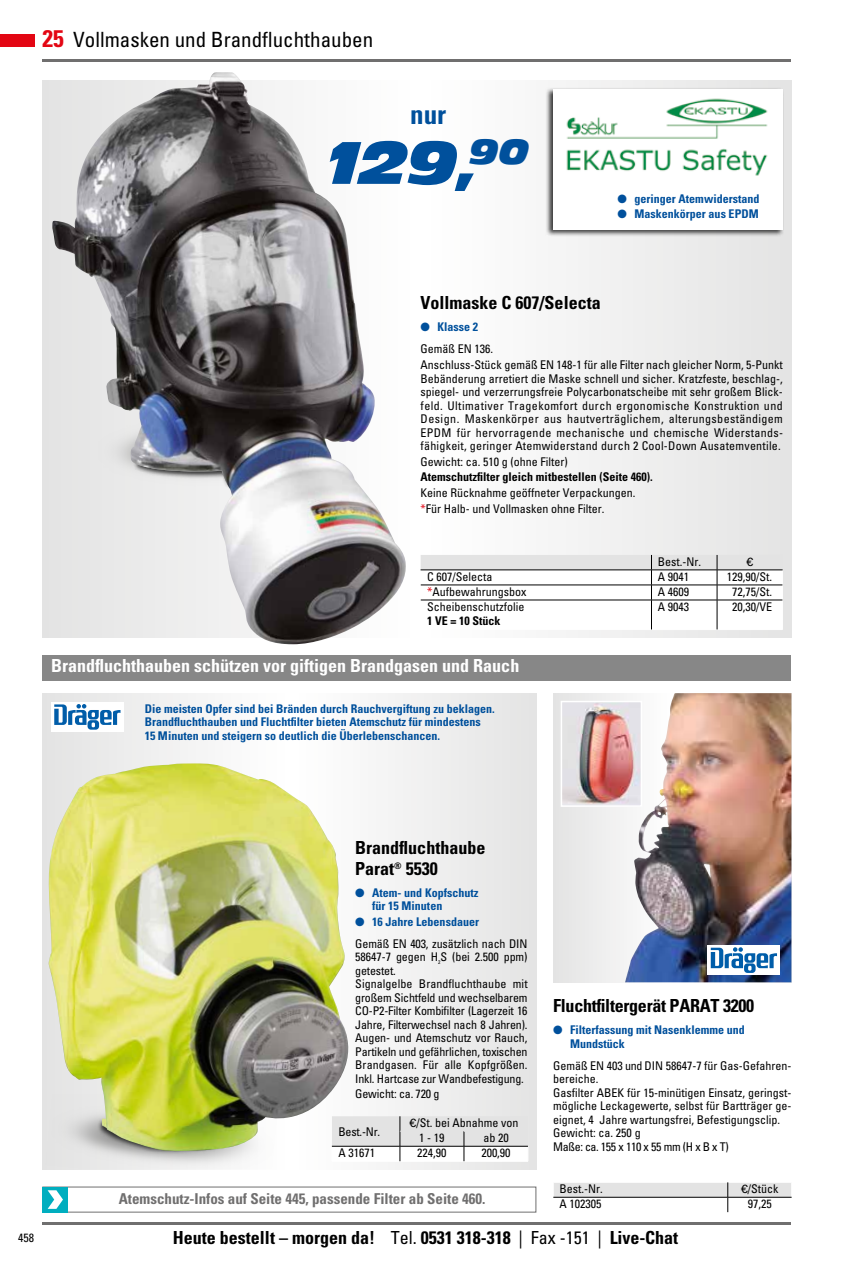
<style>
.page{position:relative;width:851px;height:1263px;background:#fff}
.page>*{position:absolute;margin:0;border:0;box-sizing:border-box;transform-origin:0 0}
.t1{font:italic 58.5px "Antique Olive Std Nord";color:#00509c}
.t2{font:700 condensed 27px "Univers LT Std";color:#00509c}
.t3{font:condensed 21px "Univers LT Std";color:#000}
.t4{font:700 condensed 18px/21px "Univers LT Std";color:#000}
.t5{font:700 condensed 18px "Univers LT Std";color:#fff}
.t6{font:700 condensed 15px "Univers LT Std";color:#706f6f}
.t7{font:condensed 12px/13.5px "Univers LT Std";color:#000}
.t8{font:700 condensed 12px/13.5px "Univers LT Std";color:#00509c}
.t9{font:700 condensed 12px "Univers LT Std";color:#000}
.t10{font:12px "Univers LT Std";color:#000}
.t11{font:condensed 5.25px "Univers LT Std";color:#000}
.s1{font-weight:700;font-size:24px;color:#e30613}
.s2{color:#00509c}
.s3{font-weight:700;color:#00509c}
.s4{color:#e30613}
.s5{font-stretch:normal}
.s6{font-weight:400}
</style>
<div class="page">
<hr style="left:43px;top:1222px;width:748px;height:3px;background:#706f6f">
<hr style="left:43px;top:60px;width:748px;height:2px;background:#706f6f">
<div style="left:0;top:34px;width:34px;height:13px;background:#e30613"></div>
<svg style="left:43px;top:81px;width:748px;height:557px"></svg>
<div style="left:43px;top:693px;width:493px;height:476px;background:#f0f0f0"></div>
<div style="left:553px;top:693px;width:238px;height:289px;background:#ebebeb"></div>
<div style="left:43px;top:655px;width:748px;height:25px;background:#878787"></div>
<svg style="left:553px;top:1182px;width:239px;height:30px"></svg>
<hr style="left:727px;top:1197px;width:64px;height:1px;background:#000">
<img style="left:625px;top:693px;width:166px;height:289px">
<div style="left:707px;top:945px;width:72px;height:30px;background:#fff"></div>
<svg style="left:710px;top:947px;width:66px;height:26px"></svg>
<img style="left:563px;top:704px;width:76px;height:100px">
<div style="left:560px;top:701px;width:82px;height:106px;border:2px solid #fff"></div>
<img style="left:45px;top:1094px;width:232px;height:75px">
<div style="left:51px;top:702px;width:72px;height:29px;background:#fff"></div>
<svg style="left:54px;top:704px;width:66px;height:26px"></svg>
<div style="left:545px;top:88px;width:239px;height:149px;background:#000;opacity:.75"></div>
<div style="left:553px;top:89px;width:229px;height:141px;background:#fff"></div>
<img style="left:566px;top:98px;width:202px;height:78px">
<hr style="left:420px;top:629px;width:231px;height:1px;background:#fff">
<hr style="left:651px;top:629px;width:66px;height:1px;background:#fff">
<hr style="left:717px;top:629px;width:65px;height:1px;background:#fff">
<svg style="left:420px;top:555px;width:363px;height:74px"></svg>
<hr style="left:717px;top:600px;width:65px;height:1px;background:#000">
<img style="left:52px;top:72px;width:355px;height:572px">
<div style="left:97px;top:1118px;width:151px;height:36px;background:#000;opacity:.75"></div>
<img style="left:48px;top:763px;width:301px;height:389px">
<hr style="left:332px;top:1161px;width:68px;height:1px;background:#fff">
<hr style="left:400px;top:1161px;width:64px;height:1px;background:#fff">
<hr style="left:464px;top:1161px;width:64px;height:1px;background:#fff">
<svg style="left:331px;top:1116px;width:197px;height:45px"></svg>
<hr style="left:464px;top:1146px;width:64px;height:1px;background:#000">
<div style="left:43px;top:1187px;width:25px;height:25px;background:#00aebf"></div>
<svg style="left:48px;top:1190px;width:15px;height:19px"></svg>
<h3 class="t3" style="left:43px;top:26px;width:332px"><span class="s1">25</span> Vollmasken und Brandfluchthauben</h3>
<h2 class="t2" style="left:410px;top:98px;width:37px">nur</h2>
<h1 class="t1" style="left:327px;top:125px;width:204px">129,<sup>90</sup></h1>
<p class="t8" style="left:617px;top:192px;width:143px">● geringer Atemwiderstand</p>
<p class="t8" style="left:617px;top:207px;width:142px">● Maskenkörper aus EPDM</p>
<h3 class="t4" style="left:420px;top:292px;width:181px">Vollmaske C 607/Selecta</h3>
<p class="t7" style="left:420px;top:316px;width:74px;line-height:22px"><span class="s2">●</span> <span class="s3">Klasse 2<br></span>Gemäß EN 136.</p>
<p class="t7" style="left:420px;top:358px;width:364px;text-align:justify">Anschluss-Stück gemäß EN 148-1 für alle Filter nach gleicher Norm, 5-Punkt Bebänderung arretiert die Maske schnell und sicher. Kratzfeste, beschlag-, spiegel- und verzerrungsfreie Polycarbonatscheibe mit sehr großem Blick&shy;feld. Ultimativer Tragekomfort durch ergonomische Konstruktion und Design. Maskenkörper aus hautverträglichem, alterungsbeständigem EPDM für hervorragende mechanische und chemische Widerstands&shy;fähigkeit, geringer Atemwiderstand durch 2 Cool-Down Ausatemventile.</p>
<p class="t7" style="left:420px;top:454px;width:149px">Gewicht: ca. 510 g (ohne Filter)</p>
<p class="t9" style="left:420px;top:470px;width:233px">Atemschutzfilter gleich mitbestellen (Seite 460).</p>
<p class="t7" style="left:420px;top:485px;width:216px;line-height:15.6px">Keine Rücknahme geöffneter Verpackungen. <span class="s4">*</span>Für Halb- und Vollmasken ohne Filter.</p>
<p class="t7" style="left:657px;top:554px;width:45px">Best.-Nr.</p>
<p class="t10" style="left:746px;top:554px;width:8px">€</p>
<p class="t7" style="left:427px;top:569px;width:67px">C 607/Selecta</p>
<p class="t7" style="left:657px;top:569px;width:33px">A 9041</p>
<p class="t7" style="left:726px;top:569px;width:47px">129,90/St.</p>
<p class="t7" style="left:427px;top:585px;width:101px"><span class="s4">*</span>Aufbewahrungsbox</p>
<p class="t7" style="left:657px;top:585px;width:33px">A 4609</p>
<p class="t7" style="left:732px;top:585px;width:41px">72,75/St.</p>
<p class="t7" style="left:427px;top:600px;width:99px">Scheibenschutzfolie</p>
<p class="t9" style="left:427px;top:614px;width:75px">1 VE = 10 Stück</p>
<p class="t7" style="left:657px;top:600px;width:33px">A 9043</p>
<p class="t7" style="left:732px;top:600px;width:41px">20,30/VE</p>
<h3 class="t5" style="left:51px;top:655px;width:469px">Brandfluchthauben schützen vor giftigen Brandgasen und Rauch</h3>
<p class="t8" style="left:145px;top:702px;width:351px">Die meisten Opfer sind bei Bränden durch Rauchvergiftung zu beklagen.<br>Brandfluchthauben und Fluchtfilter bieten Atemschutz für mindestens<br>15 Minuten und steigern so deutlich die Überlebenschancen.</p>
<h3 class="t4" style="left:355px;top:837px;width:131px">Brandfluchthaube<br>Parat<sup>®</sup> 5530</h3>
<p class="t8" style="left:372px;top:885px;width:107px;text-indent:-17px">● Atem- und Kopfschutz für 15 Minuten</p>
<p class="t7" style="left:355px;top:910px;width:174px;line-height:22px"><span class="s2">●</span> <span class="s3">16 Jahre Lebensdauer<br></span>Gemäß EN 403, zusätzlich nach DIN</p>
<p class="t7" style="left:355px;top:950px;width:174px">58647-7 gegen H S (bei 2.500 ppm)</p>
<p class="t11" style="left:438px;top:959px;width:4px">2</p>
<p class="t7" style="left:355px;top:963px;width:174px">getestet.<br>Signalgelbe Brandfluchthaube mit großem Sichtfeld und wechselbarem CO-P2-Filter Kombifilter (Lagerzeit 16<br>Jahre, Filterwechsel nach 8 Jahren).<br>Augen- und Atemschutz vor Rauch, Partikeln und gefährlichen, toxischen Brandgasen. Für alle Kopfgrößen.<br>Inkl. Hartcase zur Wandbefestigung.</p>
<p class="t7" style="left:355px;top:1087px;width:86px">Gewicht: ca. 720 g</p>
<p class="t7" style="left:338px;top:1125px;width:43px">Best.-Nr.</p>
<p class="t7" style="left:419px;top:1115px;width:101px;line-height:15px;text-indent:-10px"><span class="s5">€</span>/St. bei Abnahme von<br>1 - 19</p>
<p class="t7" style="left:483px;top:1131px;width:27px">ab 20</p>
<p class="t7" style="left:338px;top:1146px;width:38px">A 31671</p>
<p class="t7" style="left:417px;top:1146px;width:31px">224,90</p>
<p class="t7" style="left:481px;top:1146px;width:31px">200,90</p>
<p class="t6" style="left:119px;top:1189px;width:368px">Atemschutz-Infos auf Seite 445, passende Filter ab Seite 460.</p>
<h3 class="t4" style="left:553px;top:995px;width:202px">Fluchtfiltergerät PARAT 3200</h3>
<p class="t8" style="left:570px;top:1023px;width:176px;text-indent:-17px">● Filterfassung mit Nasenklemme und<br>Mundstück</p>
<p class="t7" style="left:553px;top:1059px;width:240px">Gemäß EN 403 und DIN 58647-7 für Gas-Gefahren&shy;bereiche.<br>Gasfilter ABEK für 15-minütigen Einsatz, geringst&shy;mögliche Leckagewerte, selbst für Bartträger ge&shy;eignet, 4 Jahre wartungsfrei, Befestigungsclip.<br>Gewicht: ca. 250 g<br>Maße: ca. 155 x 110 x 55 mm (H x B x T)</p>
<p class="t7" style="left:559px;top:1182px;width:45px">Best.-Nr.</p>
<p class="t7" style="left:741px;top:1182px;width:39px"><span class="s5">€</span>/Stück</p>
<p class="t7" style="left:559px;top:1197px;width:43px">A 102305</p>
<p class="t7" style="left:747px;top:1197px;width:25px">97,25</p>
<p class="t7" style="left:18px;top:1231px;width:17px">458</p>
<h3 class="t4" style="left:173px;top:1227px;width:506px">Heute bestellt – morgen da! <span class="s6">Tel.</span> 0531 318-318 <span class="s6">| Fax -151 |</span> Live-Chat</h3>
</div>
